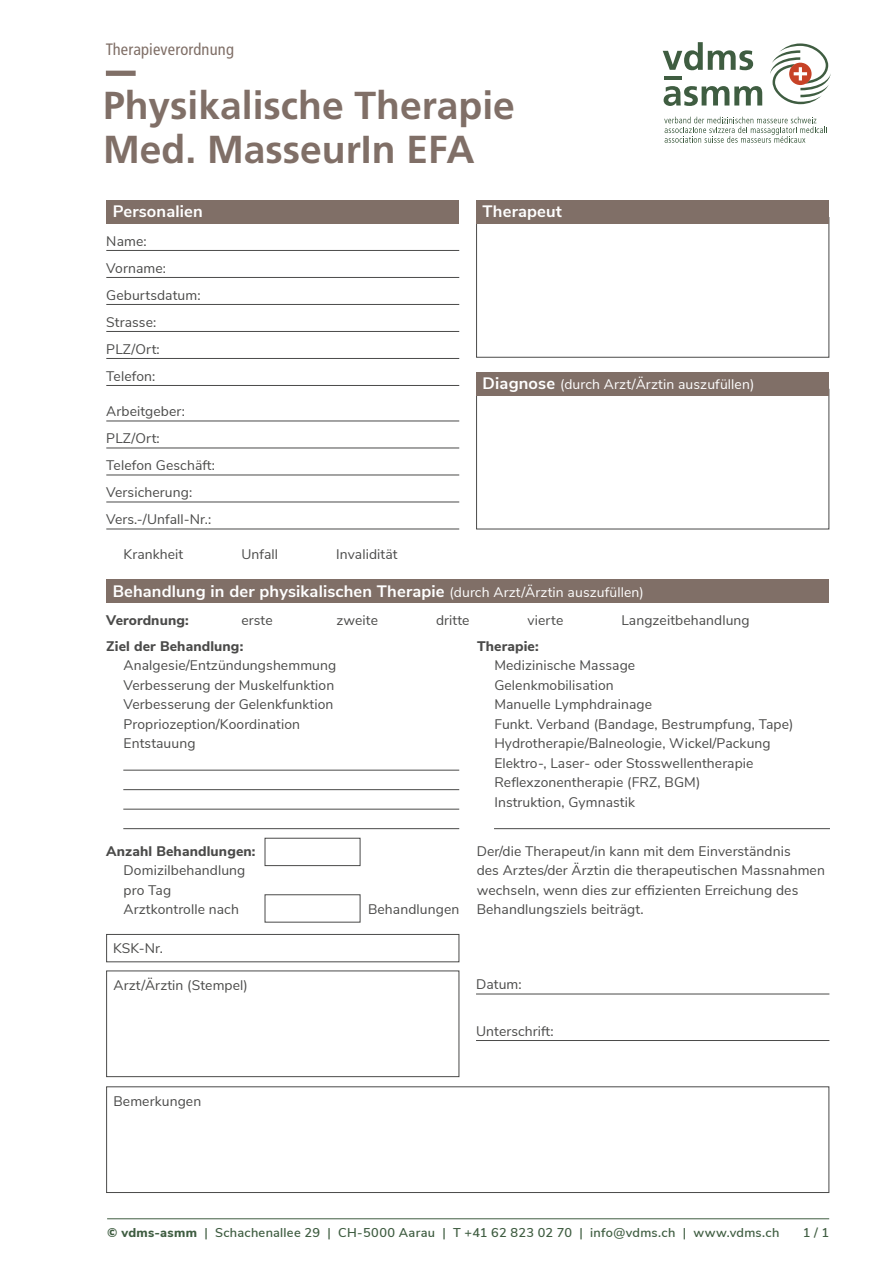
<style>
.page{position:relative;width:893px;height:1263px;background:#fff}
.page>*{position:absolute;margin:0;border:0;box-sizing:border-box;transform-origin:0 0}
.t1{font:700 39px/43.5px "Frutiger";color:#806f67}
.t2{font:700 16.5px "Nunito Sans";letter-spacing:.01em;color:#fff}
.t3{font:condensed 16.5px "Frutiger LT Std";letter-spacing:.01em;color:#806f67}
.t4{font:13.8px/19.5px "Nunito Sans";letter-spacing:.01em;color:#4a4a49}
.t5{font:800 13.8px "Nunito Sans";letter-spacing:.01em;color:#4a4a49}
.t6{font:13.8px "Nunito Sans";letter-spacing:.01em;color:#fff}
.t7{font:600 12.75px "Nunito Sans";letter-spacing:.025em;color:#3f5d41}
.s1{font-weight:700;font-size:16.5px}
.s2{font-weight:400;font-size:13.8px}
.s3{font-weight:800}
</style>
<div class="page">
<div style="left:106px;top:71px;width:30px;height:5px;background:#806f67"></div>
<hr style="left:123px;top:770px;width:336px;height:1px;background:#4a4a49">
<hr style="left:123px;top:789px;width:336px;height:1px;background:#4a4a49">
<hr style="left:123px;top:809px;width:336px;height:1px;background:#4a4a49">
<hr style="left:123px;top:828px;width:336px;height:1px;background:#4a4a49">
<hr style="left:494px;top:828px;width:336px;height:1px;background:#4a4a49">
<div style="left:106px;top:934px;width:353px;height:28px;border:1px solid #4a4a49"></div>
<hr style="left:476px;top:994px;width:353px;height:1px;background:#4a4a49">
<hr style="left:476px;top:1040px;width:353px;height:1px;background:#4a4a49">
<div style="left:106px;top:971px;width:353px;height:106px;border:1px solid #4a4a49"></div>
<div style="left:106px;top:1086px;width:723px;height:107px;border:1px solid #4a4a49"></div>
<div style="left:106px;top:580px;width:723px;height:23px;background:#806f67"></div>
<div style="left:476px;top:217px;width:353px;height:141px;border:1px solid #4a4a49"></div>
<hr style="left:106px;top:250px;width:353px;height:1px;background:#4a4a49">
<hr style="left:106px;top:277px;width:353px;height:1px;background:#4a4a49">
<hr style="left:106px;top:304px;width:353px;height:1px;background:#4a4a49">
<hr style="left:106px;top:331px;width:353px;height:1px;background:#4a4a49">
<hr style="left:106px;top:358px;width:353px;height:1px;background:#4a4a49">
<hr style="left:106px;top:385px;width:353px;height:1px;background:#4a4a49">
<hr style="left:106px;top:421px;width:353px;height:1px;background:#4a4a49">
<hr style="left:106px;top:448px;width:353px;height:1px;background:#4a4a49">
<hr style="left:106px;top:475px;width:353px;height:1px;background:#4a4a49">
<hr style="left:106px;top:502px;width:353px;height:1px;background:#4a4a49">
<hr style="left:106px;top:529px;width:353px;height:1px;background:#4a4a49">
<div style="left:106px;top:201px;width:353px;height:23px;background:#806f67"></div>
<div style="left:476px;top:201px;width:353px;height:23px;background:#806f67"></div>
<div style="left:476px;top:372px;width:353px;height:23px;background:#806f67"></div>
<div style="left:265px;top:838px;width:95px;height:28px;border:1px solid #4a4a49"></div>
<div style="left:265px;top:894px;width:95px;height:28px;border:1px solid #4a4a49"></div>
<svg style="left:664px;top:117px;width:163px;height:26px"></svg>
<svg style="left:770px;top:43px;width:61px;height:61px"></svg>
<svg style="left:663px;top:42px;width:90px;height:28px"></svg>
<svg style="left:664px;top:86px;width:98px;height:20px"></svg>
<hr style="left:664px;top:76px;width:18px;height:4px;background:#3f5d41">
<hr style="left:107px;top:1218px;width:722px;height:1px;background:#3f5d41">
<p class="t3" style="left:106px;top:40px;width:130px">Therapieverordnung</p>
<h1 class="t1" style="left:103px;top:84px;width:413px">Physikalische Therapie<br>Med. MasseurIn EFA</h1>
<p class="t2" style="left:113px;top:199px;width:92px">Personalien</p>
<p class="t2" style="left:483px;top:199px;width:81px">Therapeut</p>
<p class="t4" style="left:106px;top:227px;width:96px;line-height:27px">Name:<br>Vorname:<br>Geburtsdatum:<br>Strasse:<br>PLZ/Ort:<br>Telefon:</p>
<p class="t4" style="left:106px;top:397px;width:110px;line-height:27px">Arbeitgeber:<br>PLZ/Ort:<br>Telefon Geschäft:<br>Versicherung:<br>Vers.-/Unfall-Nr.:</p>
<p class="t4" style="left:124px;top:543px;width:61px">Krankheit</p>
<p class="t4" style="left:241px;top:543px;width:38px">Unfall</p>
<p class="t4" style="left:336px;top:543px;width:63px">Invalidität</p>
<p class="t6" style="left:483px;top:374px;width:273px"><span class="s1">Diagnose</span> (durch Arzt/Ärztin auszufüllen)</p>
<p class="t2" style="left:113px;top:579px;width:533px">Behandlung in der physikalischen Therapie <span class="s2">(durch Arzt/Ärztin auszufüllen)</span></p>
<p class="t5" style="left:106px;top:610px;width:84px">Verordnung:</p>
<p class="t4" style="left:241px;top:610px;width:33px">erste</p>
<p class="t4" style="left:336px;top:610px;width:43px">zweite</p>
<p class="t4" style="left:436px;top:610px;width:35px">dritte</p>
<p class="t4" style="left:528px;top:610px;width:37px">vierte</p>
<p class="t4" style="left:621px;top:610px;width:130px">Langzeitbehandlung</p>
<p class="t5" style="left:106px;top:636px;width:138px">Ziel der Behandlung:</p>
<p class="t4" style="left:124px;top:655px;width:214px">Analgesie/Entzündungshemmung<br>Verbesserung der Muskelfunktion<br>Verbesserung der Gelenkfunktion<br>Propriozeption/Koordination<br>Entstauung</p>
<p class="t5" style="left:106px;top:841px;width:151px">Anzahl Behandlungen:</p>
<p class="t4" style="left:124px;top:860px;width:123px">Domizilbehandlung pro Tag<br>Arztkontrolle nach</p>
<p class="t4" style="left:113px;top:937px;width:51px">KSK-Nr.</p>
<p class="t4" style="left:113px;top:974px;width:136px">Arzt/Ärztin (Stempel)</p>
<p class="t4" style="left:113px;top:1090px;width:89px">Bemerkungen</p>
<p class="t4" style="left:368px;top:899px;width:93px">Behandlungen</p>
<p class="t5" style="left:477px;top:636px;width:63px">Therapie:</p>
<p class="t4" style="left:494px;top:655px;width:301px">Medizinische Massage<br>Gelenkmobilisation<br>Manuelle Lymphdrainage<br>Funkt. Verband (Bandage, Bestrumpfung, Tape)<br>Hydrotherapie/Balneologie, Wickel/Packung Elektro-, Laser- oder Stosswellentherapie Reflexzonentherapie (FRZ, BGM)<br>Instruktion, Gymnastik</p>
<p class="t4" style="left:477px;top:841px;width:350px">Der/die Therapeut/in kann mit dem Einverständnis<br>des Arztes/der Ärztin die therapeutischen Massnahmen wechseln, wenn dies zur effizienten Erreichung des Behandlungsziels beiträgt.</p>
<p class="t4" style="left:476px;top:974px;width:47px">Datum:</p>
<p class="t4" style="left:476px;top:1020px;width:79px">Unterschrift:</p>
<p class="t7" style="left:107px;top:1224px;width:674px"><span class="s3">© vdms-asmm</span> | Schachenallee 29 | CH-5000 Aarau | T +41 62 823 02 70 | info@vdms.ch | www.vdms.ch</p>
<p class="t7" style="left:803px;top:1224px;width:28px">1 / 1</p>
</div>
